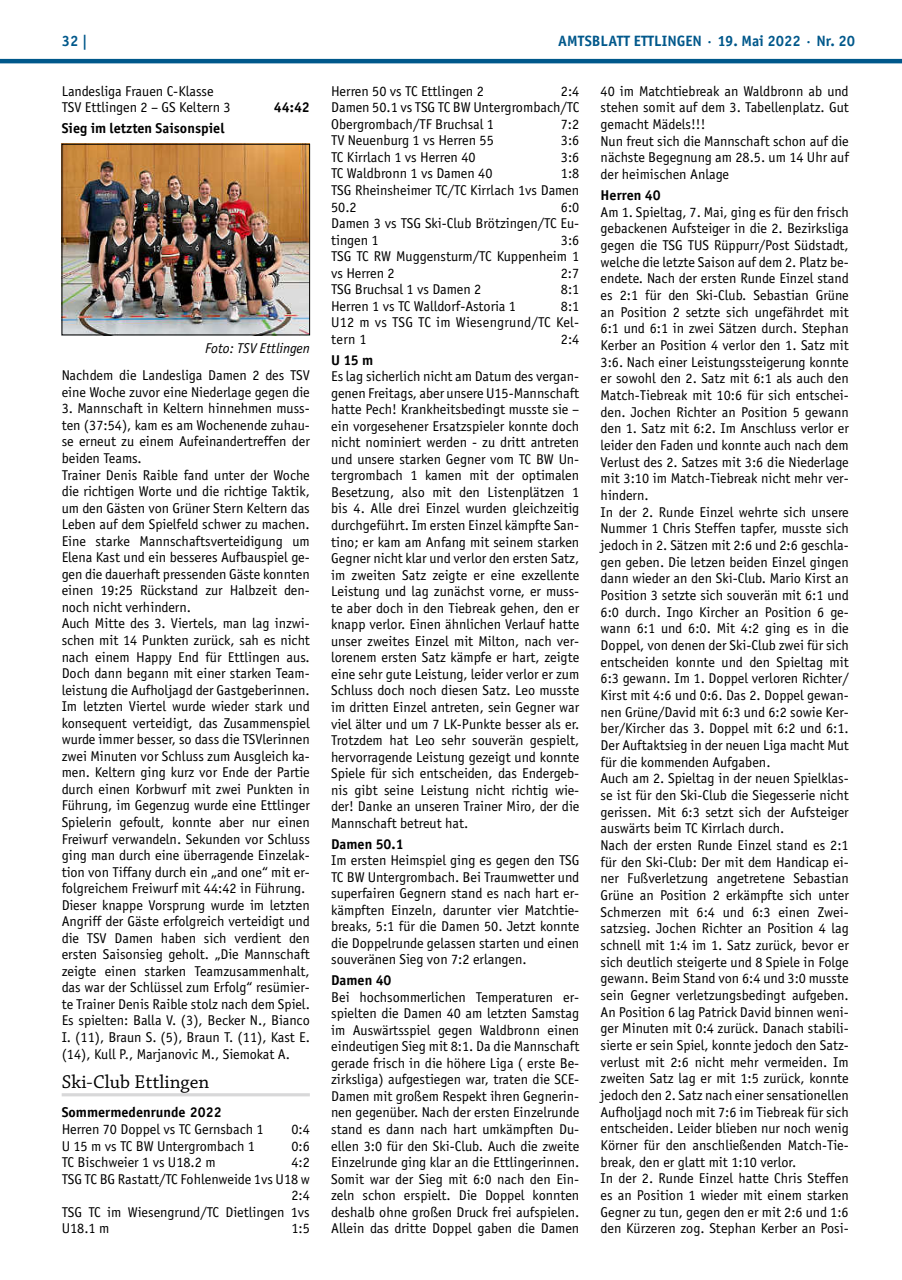
<style>
.page{position:relative;width:902px;height:1280px;background:#fff}
.page>*{position:absolute;margin:0;border:0;box-sizing:border-box;transform-origin:0 0}
.t1{font:19.5px "Chaparral Pro";color:#000}
.t2{font:700 15px "Officina Sans";color:#00588b}
.t3{font:14.25px/16.5px "Officina Sans";color:#000;text-align:justify}
.t4{font:700 14.25px "Officina Sans";color:#000}
.t5{font:italic 14.25px "Officina Sans";color:#000}
</style>
<div class="page">
<hr style="left:0;top:59px;width:901px;height:4px;background:#00588b">
<hr style="left:62px;top:1093px;width:248px;height:3px;background:#d8d8d9">
<img style="left:64px;top:146px;width:244px;height:187px">
<div style="left:62px;top:144px;width:248px;height:191px;border:1px solid #000"></div>
<p class="t2" style="left:62px;top:32px;width:28px">32 |</p>
<p class="t2" style="left:558px;top:32px;width:298px">AMTSBLATT ETTLINGEN · 19. Mai 2022 · Nr. 20</p>
<p class="t3" style="left:62px;top:83px;width:170px">Landesliga Frauen C-Klasse<br>TSV Ettlingen 2 – GS Keltern 3</p>
<p class="t3" style="left:331px;top:83px;width:154px">Herren 50 vs TC Ettlingen 2</p>
<p class="t3" style="left:600px;top:83px;width:250px;text-align:left">40 im Matchtiebreak an Waldbronn ab und stehen somit auf dem 3. Tabellenplatz. Gut gemacht Mädels!!!<br>Nun freut sich die Mannschaft schon auf die nächste Begegnung am 28.5. um 14 Uhr auf der heimischen Anlage</p>
<p class="t4" style="left:600px;top:186px;width:62px">Herren 40</p>
<p class="t3" style="left:600px;top:204px;width:250px;text-align:left">Am 1. Spieltag, 7. Mai, ging es für den frisch gebackenen Aufsteiger in die 2. Bezirksliga gegen die TSG TUS Rüppurr/Post Südstadt, welche die letzte Saison auf dem 2. Platz be&shy;endete. Nach der ersten Runde Einzel stand es 2:1 für den Ski-Club. Sebastian Grüne an Position 2 setzte sich ungefährdet mit 6:1 und 6:1 in zwei Sätzen durch. Stephan Kerber an Position 4 verlor den 1. Satz mit 3:6. Nach einer Leistungssteigerung konnte er sowohl den 2. Satz mit 6:1 als auch den Match-Tiebreak mit 10:6 für sich entschei&shy;den. Jochen Richter an Position 5 gewann den 1. Satz mit 6:2. Im Anschluss verlor er leider den Faden und konnte auch nach dem Verlust des 2. Satzes mit 3:6 die Niederlage mit 3:10 im Match-Tiebreak nicht mehr ver&shy;hindern.<br>In der 2. Runde Einzel wehrte sich unsere Nummer 1 Chris Steffen tapfer, musste sich jedoch in 2. Sätzen mit 2:6 und 2:6 geschla&shy;gen geben. Die letzen beiden Einzel gingen dann wieder an den Ski-Club. Mario Kirst an Position 3 setzte sich souverän mit 6:1 und 6:0 durch. Ingo Kircher an Position 6 ge&shy;wann 6:1 und 6:0. Mit 4:2 ging es in die Doppel, von denen der Ski-Club zwei für sich entscheiden konnte und den Spieltag mit 6:3 gewann. Im 1. Doppel verloren Richter/ Kirst mit 4:6 und 0:6. Das 2. Doppel gewan&shy;nen Grüne/David mit 6:3 und 6:2 sowie Ker&shy;ber/Kircher das 3. Doppel mit 6:2 und 6:1.<br>Der Auftaktsieg in der neuen Liga macht Mut für die kommenden Aufgaben.<br>Auch am 2. Spieltag in der neuen Spielklas&shy;se ist für den Ski-Club die Siegesserie nicht gerissen. Mit 6:3 setzt sich der Aufsteiger auswärts beim TC Kirrlach durch.<br>Nach der ersten Runde Einzel stand es 2:1 für den Ski-Club: Der mit dem Handicap ei&shy;ner Fußverletzung angetretene Sebastian Grüne an Position 2 erkämpfte sich unter Schmerzen mit 6:4 und 6:3 einen Zwei&shy;satzsieg. Jochen Richter an Position 4 lag schnell mit 1:4 im 1. Satz zurück, bevor er sich deutlich steigerte und 8 Spiele in Folge gewann. Beim Stand von 6:4 und 3:0 musste sein Gegner verletzungsbedingt aufgeben.<br>An Position 6 lag Patrick David binnen weni&shy;ger Minuten mit 0:4 zurück. Danach stabili&shy;sierte er sein Spiel, konnte jedoch den Satz&shy;verlust mit 2:6 nicht mehr vermeiden. Im zweiten Satz lag er mit 1:5 zurück, konnte jedoch den 2. Satz nach einer sensationellen Aufholjagd noch mit 7:6 im Tiebreak für sich entscheiden. Leider blieben nur noch wenig Körner für den anschließenden Match-Tie&shy;break, den er glatt mit 1:10 verlor.<br>In der 2. Runde Einzel hatte Chris Steffen es an Position 1 wieder mit einem starken Gegner zu tun, gegen den er mit 2:6 und 1:6 den Kürzeren zog. Stephan Kerber an Posi-</p>
<p class="t3" style="left:331px;top:83px;width:250px;text-indent:230px">2:4<br>Damen 50.1 vs TSG TC BW Untergrombach/TC Obergrombach/TF Bruchsal 1</p>
<p class="t4" style="left:274px;top:99px;width:37px">44:42</p>
<p class="t3" style="left:560px;top:116px;width:20px">7:2</p>
<p class="t4" style="left:62px;top:119px;width:164px">Sieg im letzten Saisonspiel</p>
<p class="t3" style="left:331px;top:132px;width:164px">TV Neuenburg 1 vs Herren 55</p>
<p class="t3" style="left:561px;top:132px;width:20px">3:6</p>
<p class="t3" style="left:331px;top:149px;width:146px">TC Kirrlach 1 vs Herren 40</p>
<p class="t3" style="left:561px;top:149px;width:20px">3:6</p>
<p class="t3" style="left:331px;top:165px;width:163px">TC Waldbronn 1 vs Damen 40</p>
<p class="t3" style="left:331px;top:165px;width:250px;text-indent:230px">1:8<br>TSG Rheinsheimer TC/TC Kirrlach 1vs Damen 50.2</p>
<p class="t3" style="left:331px;top:198px;width:250px;text-indent:230px">6:0<br>Damen 3 vs TSG Ski-Club Brötzingen/TC Eu&shy;tingen 1</p>
<p class="t3" style="left:331px;top:232px;width:250px;text-indent:230px">3:6<br>TSG TC RW Muggensturm/TC Kuppenheim 1 vs Herren 2</p>
<p class="t3" style="left:560px;top:265px;width:20px">2:7</p>
<p class="t3" style="left:331px;top:281px;width:152px">TSG Bruchsal 1 vs Damen 2</p>
<p class="t3" style="left:561px;top:281px;width:20px">8:1</p>
<p class="t3" style="left:331px;top:298px;width:186px">Herren 1 vs TC Walldorf-Astoria 1</p>
<p class="t3" style="left:331px;top:298px;width:250px;text-indent:230px">8:1<br>U12 m vs TSG TC im Wiesengrund/TC Kel&shy;tern 1</p>
<p class="t3" style="left:561px;top:331px;width:20px">2:4</p>
<p class="t5" style="left:205px;top:340px;width:106px">Foto: TSV Ettlingen</p>
<p class="t3" style="left:62px;top:367px;width:250px">Nachdem die Landesliga Damen 2 des TSV eine Woche zuvor eine Niederlage gegen die</p>
<p class="t3" style="left:62px;top:400px;width:250px;text-align:left">3. Mannschaft in Keltern hinnehmen muss&shy;ten (37:54), kam es am Wochenende zuhau&shy;se erneut zu einem Aufeinandertreffen der beiden Teams.<br>Trainer Denis Raible fand unter der Woche die richtigen Worte und die richtige Taktik, um den Gästen von Grüner Stern Keltern das Leben auf dem Spielfeld schwer zu machen.<br>Eine starke Mannschaftsverteidigung um Elena Kast und ein besseres Aufbauspiel ge&shy;gen die dauerhaft pressenden Gäste konnten einen 19:25 Rückstand zur Halbzeit den&shy;noch nicht verhindern.<br>Auch Mitte des 3. Viertels, man lag inzwi&shy;schen mit 14 Punkten zurück, sah es nicht nach einem Happy End für Ettlingen aus.<br>Doch dann begann mit einer starken Team&shy;leistung die Aufholjagd der Gastgeberinnen.<br>Im letzten Viertel wurde wieder stark und konsequent verteidigt, das Zusammenspiel wurde immer besser, so dass die TSVlerinnen zwei Minuten vor Schluss zum Ausgleich ka&shy;men. Keltern ging kurz vor Ende der Partie durch einen Korbwurf mit zwei Punkten in Führung, im Gegenzug wurde eine Ettlinger Spielerin gefoult, konnte aber nur einen Freiwurf verwandeln. Sekunden vor Schluss ging man durch eine überragende Einzelak&shy;tion von Tiffany durch ein „and one“ mit er&shy;folgreichem Freiwurf mit 44:42 in Führung.<br>Dieser knappe Vorsprung wurde im letzten Angriff der Gäste erfolgreich verteidigt und die TSV Damen haben sich verdient den ersten Saisonsieg geholt. „Die Mannschaft zeigte einen starken Teamzusammenhalt, das war der Schlüssel zum Erfolg“ resümier&shy;te Trainer Denis Raible stolz nach dem Spiel.<br>Es spielten: Balla V. (3), Becker N., Bianco I. (11), Braun S. (5), Braun T. (11), Kast E. (14), Kull P., Marjanovic M., Siemokat A.</p>
<h1 class="t1" style="left:62px;top:1071px;width:149px">Ski-Club Ettlingen</h1>
<p class="t4" style="left:62px;top:1104px;width:161px">Sommermedenrunde 2022</p>
<p class="t3" style="left:62px;top:1121px;width:203px">Herren 70 Doppel vs TC Gernsbach 1</p>
<p class="t3" style="left:291px;top:1121px;width:20px">0:4</p>
<p class="t3" style="left:62px;top:1137px;width:195px">U 15 m vs TC BW Untergrombach 1</p>
<p class="t3" style="left:291px;top:1137px;width:20px">0:6</p>
<p class="t3" style="left:62px;top:1154px;width:155px">TC Bischweier 1 vs U18.2 m</p>
<p class="t3" style="left:291px;top:1154px;width:20px">4:2</p>
<p class="t3" style="left:62px;top:1170px;width:250px">TSG TC BG Rastatt/TC Fohlenweide 1vs U18 w</p>
<p class="t3" style="left:291px;top:1187px;width:20px">2:4</p>
<p class="t3" style="left:62px;top:1203px;width:250px">TSG TC im Wiesengrund/TC Dietlingen 1vs</p>
<p class="t3" style="left:62px;top:1220px;width:49px">U18.1 m</p>
<p class="t3" style="left:291px;top:1220px;width:20px">1:5</p>
<p class="t4" style="left:331px;top:351px;width:44px">U 15 m</p>
<p class="t3" style="left:331px;top:368px;width:250px">Es lag sicherlich nicht am Datum des vergan&shy;genen Freitags, aber unsere U15-Mannschaft hatte Pech! Krankheitsbedingt musste sie – ein vorgesehener Ersatzspieler konnte doch nicht nominiert werden - zu dritt antreten und unsere starken Gegner vom TC BW Un&shy;tergrombach 1 kamen mit der optimalen Besetzung, also mit den Listenplätzen 1 bis 4. Alle drei Einzel wurden gleichzeitig durchgeführt. Im ersten Einzel kämpfte San&shy;tino; er kam am Anfang mit seinem starken Gegner nicht klar und verlor den ersten Satz, im zweiten Satz zeigte er eine exzellente Leistung und lag zunächst vorne, er muss&shy;te aber doch in den Tiebreak gehen, den er knapp verlor. Einen ähnlichen Verlauf hatte unser zweites Einzel mit Milton, nach ver&shy;lorenem ersten Satz kämpfe er hart, zeigte eine sehr gute Leistung, leider verlor er zum Schluss doch noch diesen Satz. Leo musste im dritten Einzel antreten, sein Gegner war viel älter und um 7 LK-Punkte besser als er.<br>Trotzdem hat Leo sehr souverän gespielt, hervorragende Leistung gezeigt und konnte Spiele für sich entscheiden, das Endergeb&shy;nis gibt seine Leistung nicht richtig wie&shy;der! Danke an unseren Trainer Miro, der die Mannschaft betreut hat.</p>
<p class="t4" style="left:331px;top:835px;width:74px">Damen 50.1</p>
<p class="t3" style="left:331px;top:852px;width:250px">Im ersten Heimspiel ging es gegen den TSG TC BW Untergrombach. Bei Traumwetter und superfairen Gegnern stand es nach hart er&shy;kämpften Einzeln, darunter vier Matchtie&shy;breaks, 5:1 für die Damen 50. Jetzt konnte die Doppelrunde gelassen starten und einen souveränen Sieg von 7:2 erlangen.</p>
<p class="t4" style="left:331px;top:971px;width:62px">Damen 40</p>
<p class="t3" style="left:331px;top:988px;width:250px">Bei hochsommerlichen Temperaturen er&shy;spielten die Damen 40 am letzten Samstag im Auswärtsspiel gegen Waldbronn einen eindeutigen Sieg mit 8:1. Da die Mannschaft gerade frisch in die höhere Liga ( erste Be&shy;zirksliga) aufgestiegen war, traten die SCE-Damen mit großem Respekt ihren Gegnerin&shy;nen gegenüber. Nach der ersten Einzelrunde stand es dann nach hart umkämpften Du&shy;ellen 3:0 für den Ski-Club. Auch die zweite Einzelrunde ging klar an die Ettlingerinnen.<br>Somit war der Sieg mit 6:0 nach den Ein&shy;zeln schon erspielt. Die Doppel konnten deshalb ohne großen Druck frei aufspielen.<br>Allein das dritte Doppel gaben die Damen</p>
</div>
